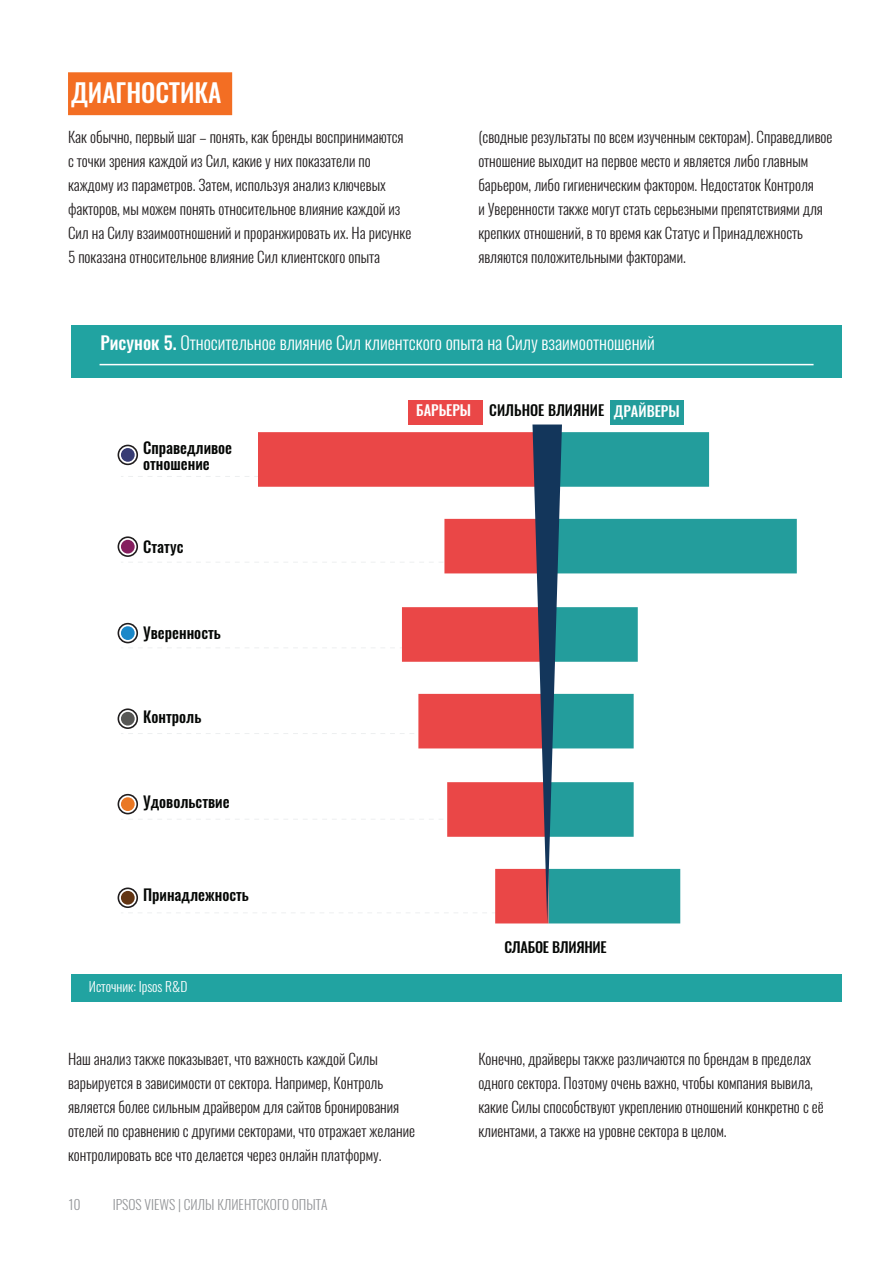
<style>
.page{position:relative;width:893px;height:1263px;background:#fff}
.page>*{position:absolute;margin:0;border:0;box-sizing:border-box;transform-origin:0 0}
.t1{font:500 25.5px "Oswald";color:#fff}
.t2{font:300 18px "Oswald";color:#fff}
.t3{font:500 15.45px/16.5px "Oswald";color:#050705}
.t4{font:300 15px/24px "Oswald";color:#231f20}
.t5{font:500 14.4px "Oswald";color:#fff}
.t6{font:500 14.4px "Oswald";color:#050705}
.t7{font:500 14.4px "Oswald";letter-spacing:-.02em;color:#050705}
.t8{font:300 13.5px "Oswald";color:#939598}
.t9{font:300 13.5px "Oswald";color:#fff}
.s1{font-weight:500}
</style>
<div class="page">
<div style="left:70px;top:74px;width:161px;height:40px;background:#f36e23"></div>
<div style="left:68px;top:72px;width:164px;height:43px;border:3px solid #f36e23"></div>
<div style="left:71px;top:325px;width:770px;height:53px;background:#21a3a1"></div>
<div style="left:71px;top:974px;width:770px;height:27px;background:#21a3a1"></div>
<hr style="left:100px;top:364px;width:713px;height:1px;background:#fff">
<div style="left:118px;top:445px;width:20px;height:20px;border:2px solid #201d1e;border-radius:50%"></div>
<div style="left:118px;top:536px;width:20px;height:21px;border:2px solid #201d1e;border-radius:50%"></div>
<div style="left:118px;top:623px;width:20px;height:20px;border:2px solid #201d1e;border-radius:50%"></div>
<div style="left:118px;top:708px;width:20px;height:21px;border:2px solid #201d1e;border-radius:50%"></div>
<div style="left:118px;top:794px;width:20px;height:20px;border:2px solid #201d1e;border-radius:50%"></div>
<div style="left:118px;top:887px;width:20px;height:21px;border:2px solid #201d1e;border-radius:50%"></div>
<svg style="left:562px;top:432px;width:235px;height:491px"></svg>
<svg style="left:121px;top:424px;width:441px;height:499px"></svg>
<div style="left:408px;top:400px;width:75px;height:25px;background:#ea4747"></div>
<div style="left:610px;top:400px;width:74px;height:25px;background:#239d9c"></div>
<p class="t1" style="left:71px;top:75px;width:152px">ДИАГНОСТИКА</p>
<p class="t4" style="left:68px;top:125px;width:345px">Как обычно, первый шаг – понять, как бренды воспринимаются с точки зрения каждой из Сил, какие у них показатели по каждому из параметров. Затем, используя анализ ключевых факторов, мы можем понять относительное влияние каждой из Сил на Силу взаимоотношений и проранжировать их. На рисунке 5 показана относительное влияние Сил клиентского опыта</p>
<p class="t4" style="left:478px;top:125px;width:356px">(сводные результаты по всем изученным секторам). Справедливое отношение выходит на первое место и является либо главным барьером, либо гигиеническим фактором. Недостаток Контроля<br>и Уверенности также могут стать серьезными препятствиями для крепких отношений, в то время как Статус и Принадлежность являются положительными факторами.</p>
<p class="t2" style="left:101px;top:331px;width:556px"><span class="s1">Рисунок 5.</span> Относительное влияние Сил клиентского опыта на Силу взаимоотношений</p>
<p class="t3" style="left:143px;top:439px;width:91px">Справедливое отношение</p>
<p class="t3" style="left:143px;top:539px;width:42px">Статус</p>
<p class="t3" style="left:143px;top:624px;width:79px">Уверенность</p>
<p class="t3" style="left:143px;top:709px;width:60px">Контроль</p>
<p class="t3" style="left:143px;top:793px;width:88px">Удовольствие</p>
<p class="t3" style="left:143px;top:887px;width:107px">Принадлежность</p>
<p class="t9" style="left:89px;top:978px;width:100px">Источник: Ipsos R&amp;D</p>
<p class="t5" style="left:416px;top:400px;width:57px">БАРЬЕРЫ</p>
<p class="t5" style="left:614px;top:401px;width:67px">ДРАЙВЕРЫ</p>
<p class="t6" style="left:489px;top:400px;width:117px">СИЛЬНОЕ ВЛИЯНИЕ</p>
<p class="t7" style="left:504px;top:937px;width:104px">СЛАБОЕ ВЛИЯНИЕ</p>
<p class="t4" style="left:68px;top:1047px;width:349px">Наш анализ также показывает, что важность каждой Силы варьируется в зависимости от сектора. Например, Контроль является более сильным драйвером для сайтов бронирования отелей по сравнению с другими секторами, что отражает желание контролировать все что делается через онлайн платформу.</p>
<p class="t4" style="left:478px;top:1047px;width:347px">Конечно, драйверы также различаются по брендам в пределах одного сектора. Поэтому очень важно, чтобы компания вывила, какие Силы способствуют укреплению отношений конкретно с её клиентами, а также на уровне сектора в целом.</p>
<p class="t8" style="left:68px;top:1195px;width:14px">10</p>
<p class="t8" style="left:113px;top:1195px;width:216px">IPSOS VIEWS | СИЛЫ КЛИЕНТСКОГО ОПЫТА</p>
</div>
